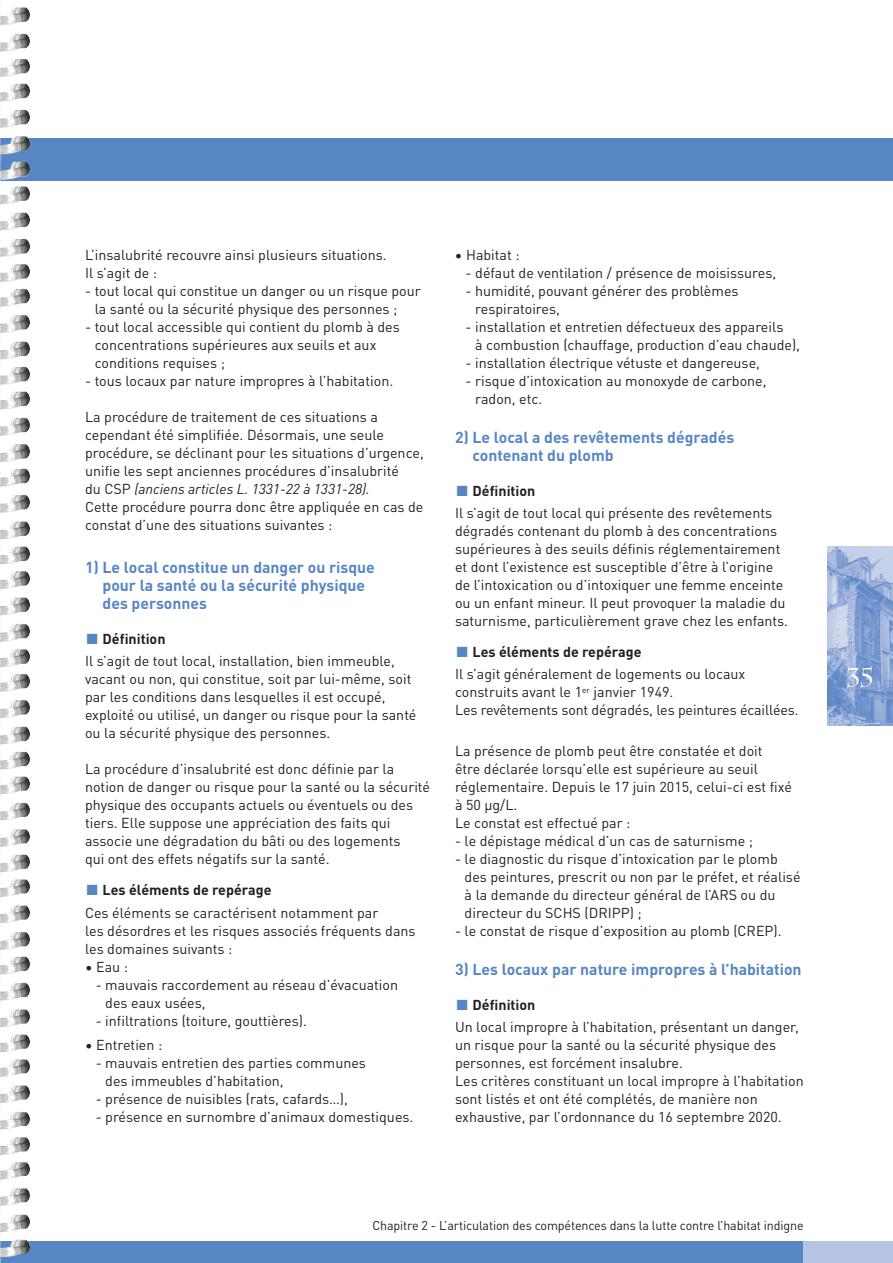
<style>
.page{position:relative;width:893px;height:1263px;background:#fff}
.page>*{position:absolute;margin:0;border:0;box-sizing:border-box;transform-origin:0 0}
.t1{font:27px "Charlemagne";color:#fff}
.t2{font:700 15.75px/18px "DIN Pro";color:#5786c5}
.t3{font:14.25px/18px "DIN Pro";color:#231f20}
.t4{font:12.75px "DIN Pro";letter-spacing:-.01em;color:#231f20}
.s1{font-style:italic}
.s2{font-weight:700;color:#5786c5}
.s3{font-weight:700}
</style>
<div class="page">
<div style="left:0;top:138px;width:893px;height:43px;background:#5786c5"></div>
<div style="left:0;top:1242px;width:893px;height:21px;background:#5786c5"></div>
<div style="left:804px;top:1242px;width:89px;height:21px;background:#b6c4e4"></div>
<img style="left:0;top:7px;width:30px;height:1256px">
<img style="left:827px;top:546px;width:66px;height:179px">
<p class="t3" style="left:85px;top:245px;width:303px">L’insalubrité recouvre ainsi plusieurs situations.<br>Il s’agit de :</p>
<p class="t3" style="left:95px;top:281px;width:328px;text-indent:-10px">- tout local qui constitue un danger ou un risque pour la santé ou la sécurité physique des personnes ;</p>
<p class="t3" style="left:95px;top:317px;width:307px;text-indent:-10px">- tout local accessible qui contient du plomb à des concentrations supérieures aux seuils et aux conditions requises ;</p>
<p class="t3" style="left:85px;top:371px;width:310px">- tous locaux par nature impropres à l’habitation.</p>
<p class="t3" style="left:85px;top:407px;width:340px">La procédure de traitement de ces situations a cependant été simplifiée. Désormais, une seule procédure, se déclinant pour les situations d’urgence, unifie les sept anciennes procédures d’insalubrité<br>du CSP <span class="s1">(anciens articles L. 1331-22 à 1331-28).<br></span>Cette procédure pourra donc être appliquée en cas de constat d’une des situations suivantes :</p>
<p class="t2" style="left:103px;top:557px;width:274px;text-indent:-18px">1) Le local constitue un danger ou risque pour la santé ou la sécurité physique des personnes</p>
<p class="t3" style="left:85px;top:627px;width:311px;line-height:22.2px"><span class="s2">■</span> <span class="s3">Définition<br></span>Il s’agit de tout local, installation, bien immeuble,</p>
<p class="t3" style="left:85px;top:669px;width:333px">vacant ou non, qui constitue, soit par lui-même, soit par les conditions dans lesquelles il est occupé, exploité ou utilisé, un danger ou risque pour la santé ou la sécurité physique des personnes.</p>
<p class="t3" style="left:85px;top:759px;width:347px">La procédure d’insalubrité est donc définie par la notion de danger ou risque pour la santé ou la sécurité physique des occupants actuels ou éventuels ou des tiers. Elle suppose une appréciation des faits qui associe une dégradation du bâti ou des logements<br>qui ont des effets négatifs sur la santé.</p>
<p class="t3" style="left:85px;top:878px;width:295px;line-height:22.2px"><span class="s2">■</span> <span class="s3">Les éléments de repérage<br></span>Ces éléments se caractérisent notamment par</p>
<p class="t3" style="left:85px;top:920px;width:332px">les désordres et les risques associés fréquents dans les domaines suivants :</p>
<p class="t3" style="left:85px;top:956px;width:44px">• Eau :</p>
<p class="t3" style="left:105px;top:974px;width:294px;text-indent:-10px">- mauvais raccordement au réseau d’évacuation des eaux usées,</p>
<p class="t3" style="left:96px;top:1010px;width:213px">- infiltrations (toiture, gouttières).</p>
<p class="t3" style="left:85px;top:1035px;width:79px">• Entretien :</p>
<p class="t3" style="left:105px;top:1053px;width:262px;text-indent:-10px">- mauvais entretien des parties communes des immeubles d’habitation,</p>
<p class="t3" style="left:96px;top:1089px;width:254px">- présence de nuisibles (rats, cafards…),</p>
<p class="t3" style="left:96px;top:1107px;width:319px">- présence en surnombre d’animaux domestiques.</p>
<p class="t3" style="left:455px;top:245px;width:66px">• Habitat :</p>
<p class="t3" style="left:466px;top:263px;width:312px">- défaut de ventilation / présence de moisissures,</p>
<p class="t3" style="left:475px;top:281px;width:265px;text-indent:-10px">- humidité, pouvant générer des problèmes respiratoires,</p>
<p class="t3" style="left:475px;top:317px;width:326px;text-indent:-10px">- installation et entretien défectueux des appareils<br>à combustion (chauffage, production d’eau chaude),</p>
<p class="t3" style="left:466px;top:353px;width:296px">- installation électrique vétuste et dangereuse,</p>
<p class="t3" style="left:475px;top:371px;width:293px;text-indent:-10px">- risque d’intoxication au monoxyde de carbone, radon, etc.</p>
<p class="t2" style="left:472px;top:427px;width:263px;text-indent:-18px">2) Le local a des revêtements dégradés contenant du plomb</p>
<p class="t3" style="left:455px;top:479px;width:319px;line-height:22.2px"><span class="s2">■</span> <span class="s3">Définition<br></span>Il s’agit de tout local qui présente des revêtements</p>
<p class="t3" style="left:455px;top:521px;width:335px">dégradés contenant du plomb à des concentrations supérieures à des seuils définis réglementairement et dont l’existence est susceptible d’être à l’origine de l’intoxication ou d’intoxiquer une femme enceinte ou un enfant mineur. Il peut provoquer la maladie du saturnisme, particulièrement grave chez les enfants.</p>
<p class="t3" style="left:455px;top:640px;width:292px;line-height:22.2px"><span class="s2">■</span> <span class="s3">Les éléments de repérage<br></span>Il s’agit généralement de logements ou locaux</p>
<p class="t3" style="left:455px;top:682px;width:345px">construits avant le 1<sup>er</sup> janvier 1949.<br>Les revêtements sont dégradés, les peintures écaillées.</p>
<p class="t3" style="left:455px;top:740px;width:338px">La présence de plomb peut être constatée et doit<br>être déclarée lorsqu’elle est supérieure au seuil réglementaire. Depuis le 17 juin 2015, celui-ci est fixé à 50 μg/L.<br>Le constat est effectué par :</p>
<p class="t3" style="left:455px;top:830px;width:299px">- le dépistage médical d’un cas de saturnisme ;</p>
<p class="t3" style="left:465px;top:848px;width:337px;text-indent:-10px">- le diagnostic du risque d’intoxication par le plomb des peintures, prescrit ou non par le préfet, et réalisé à la demande du directeur général de l’ARS ou du directeur du SCHS (DRIPP) ;</p>
<p class="t3" style="left:455px;top:920px;width:328px">- le constat de risque d’exposition au plomb (CREP).</p>
<p class="t2" style="left:455px;top:959px;width:348px">3) Les locaux par nature impropres à l’habitation</p>
<p class="t3" style="left:455px;top:993px;width:345px;line-height:22.2px"><span class="s2">■</span> <span class="s3">Définition<br></span>Un local impropre à l’habitation, présentant un danger,</p>
<p class="t3" style="left:455px;top:1035px;width:350px">un risque pour la santé ou la sécurité physique des personnes, est forcément insalubre.<br>Les critères constituant un local impropre à l’habitation sont listés et ont été complétés, de manière non exhaustive, par l’ordonnance du 16 septembre 2020.</p>
<p class="t4" style="left:372px;top:1216px;width:433px">Chapitre 2 - L’articulation des compétences dans la lutte contre l’habitat indigne</p>
<h1 class="t1" style="left:846px;top:662px;width:31px">35</h1>
</div>
